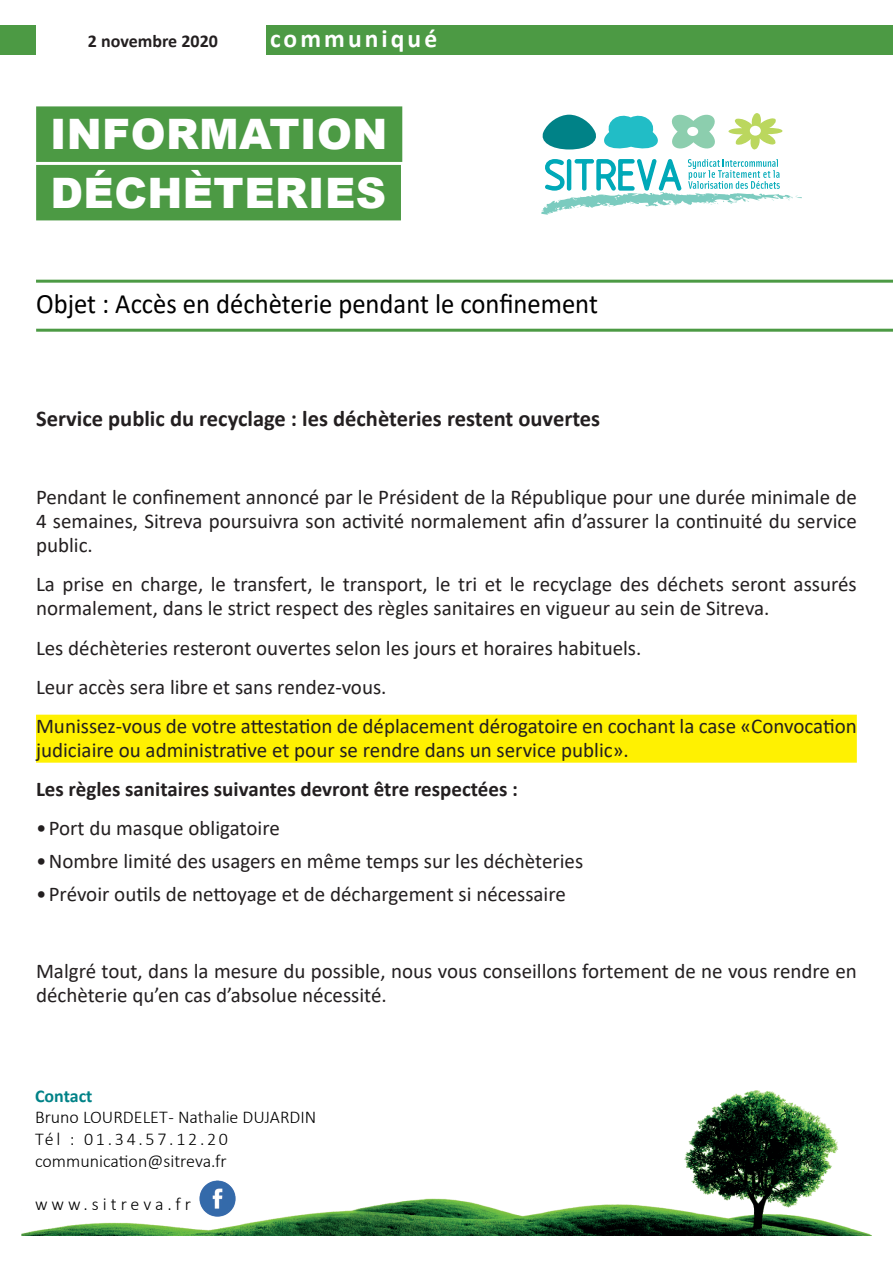
<style>
.page{position:relative;width:893px;height:1263px;background:#fff}
.page>*{position:absolute;margin:0;border:0;box-sizing:border-box;transform-origin:0 0}
.t1{font:900 42px/58.5px "Arial";letter-spacing:.01em;color:#fff}
.t2{font:28.05px "Calibri";color:#000;scale:.95 1}
.t3{font:700 25.5px "Calibri";letter-spacing:.12em;color:#fff}
.t4{font:700 22.5px "Calibri";color:#231f20}
.t5{font:21px/24.2px "Calibri";color:#231f20}
.t6{font:700 21px "Calibri";color:#231f20}
.t7{font:300 18px/21.6px "Calibri";color:#000}
.t8{font:300 18px "Calibri";letter-spacing:.22em;color:#000}
.t9{font:700 18px "Calibri";color:#231f20}
.t10{font:700 18px "Calibri";color:#008287}
</style>
<div class="page">
<img style="left:21px;top:1090px;width:850px;height:145px">
<img style="left:199px;top:1179px;width:37px;height:38px">
<div style="left:36px;top:715px;width:821px;height:48px;background:#fff101"></div>
<div style="left:36px;top:106px;width:366px;height:56px;background:#4c9a44"></div>
<div style="left:36px;top:165px;width:365px;height:55px;background:#4c9a44"></div>
<svg style="left:541px;top:113px;width:261px;height:102px"></svg>
<hr style="left:36px;top:280px;width:857px;height:3px;background:#4c9a44">
<hr style="left:36px;top:329px;width:857px;height:3px;background:#4c9a44">
<div style="left:0;top:26px;width:893px;height:29px;background:#4c9a44"></div>
<div style="left:36px;top:26px;width:230px;height:29px;background:#fff"></div>
<p class="t9" style="left:88px;top:28px;width:132px">2 novembre 2020</p>
<p class="t3" style="left:270px;top:20px;width:169px">communiqué</p>
<h1 class="t1" style="left:50px;top:104px;width:339px">INFORMATION<br>DÉCHÈTERIES</h1>
<h2 class="t2" style="left:36px;top:284px;width:593px">Objet : Accès en déchèterie pendant le confinement</h2>
<p class="t4" style="left:36px;top:402px;width:566px">Service public du recyclage : les déchèteries restent ouvertes</p>
<p class="t5" style="left:36px;top:484px;width:822px;text-align:justify">Pendant le confinement annoncé par le Président de la République pour une durée minimale de 4 semaines, Sitreva poursuivra son activité normalement afin d’assurer la continuité du service public.</p>
<p class="t5" style="left:36px;top:572px;width:822px">La prise en charge, le transfert, le transport, le tri et le recyclage des déchets seront assurés normalement, dans le strict respect des règles sanitaires en vigueur au sein de Sitreva.</p>
<p class="t5" style="left:36px;top:627px;width:822px;line-height:39.2px">Les déchèteries resteront ouvertes selon les jours et horaires habituels.<br>Leur accès sera libre et sans rendez-vous.<br>Munissez-vous de votre attestation de déplacement dérogatoire en cochant la case «Convocation</p>
<p class="t5" style="left:36px;top:737px;width:594px">judiciaire ou administrative et pour se rendre dans un service public».</p>
<p class="t6" style="left:36px;top:774px;width:483px">Les règles sanitaires suivantes devront être respectées :</p>
<p class="t5" style="left:36px;top:816px;width:245px">•Port du masque obligatoire</p>
<p class="t5" style="left:36px;top:848px;width:549px">•Nombre limité des usagers en même temps sur les déchèteries</p>
<p class="t5" style="left:36px;top:881px;width:531px">•Prévoir outils de nettoyage et de déchargement si nécessaire</p>
<p class="t5" style="left:36px;top:958px;width:822px">Malgré tout, dans la mesure du possible, nous vous conseillons fortement de ne vous rendre en déchèterie qu’en cas d’absolue nécessité.</p>
<p class="t10" style="left:35px;top:1083px;width:59px">Contact</p>
<p class="t7" style="left:35px;top:1106px;width:283px">Bruno LOURDELET - Nathalie DUJARDIN<br>Tél : 01.34.57.12.20 communication@sitreva.fr</p>
<p class="t8" style="left:35px;top:1193px;width:157px">www.sitreva.fr</p>
</div>
